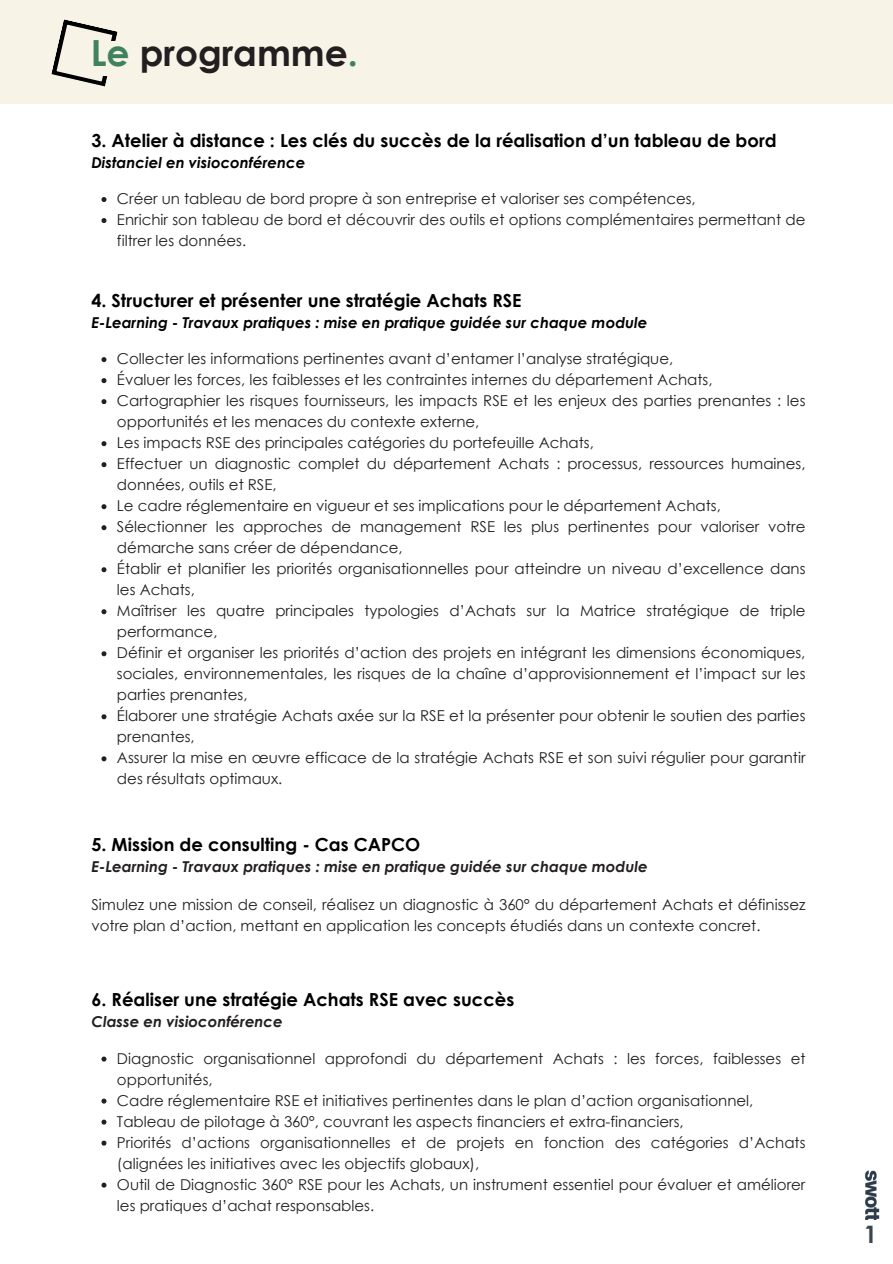
<style>
.page{position:relative;width:893px;height:1264px;background:#fff}
.page>*{position:absolute;margin:0;border:0;box-sizing:border-box;transform-origin:0 0}
.t1{font:700 36px "Century Gothic";color:#231f20}
.t2{font:700 24px "Century Gothic";color:#3b454e}
.t3{font:700 18px "Century Gothic";color:#000}
.t4{font:15px/21px "Century Gothic";color:#231f20}
.t5{font:italic 700 15px "Century Gothic";color:#000}
.t6{font:italic 700 15px "Century Gothic";color:#231f20}
.s1{color:#40815e}
</style>
<div class="page">
<div style="left:0;top:0;width:892px;height:103px;background:#f7f3e6"></div>
<svg style="left:51px;top:19px;width:67px;height:67px"></svg>
<div style="left:77px;top:41px;width:515px;height:34px;background:#f7f3e6"></div>
<svg style="left:101px;top:197px;width:5px;height:5px"></svg>
<svg style="left:101px;top:218px;width:5px;height:5px"></svg>
<svg style="left:101px;top:357px;width:5px;height:5px"></svg>
<svg style="left:101px;top:378px;width:5px;height:5px"></svg>
<svg style="left:101px;top:399px;width:5px;height:5px"></svg>
<svg style="left:101px;top:441px;width:5px;height:5px"></svg>
<svg style="left:101px;top:462px;width:5px;height:5px"></svg>
<svg style="left:101px;top:504px;width:5px;height:5px"></svg>
<svg style="left:101px;top:525px;width:5px;height:5px"></svg>
<svg style="left:101px;top:567px;width:5px;height:5px"></svg>
<svg style="left:101px;top:609px;width:5px;height:5px"></svg>
<svg style="left:101px;top:651px;width:5px;height:5px"></svg>
<svg style="left:101px;top:714px;width:5px;height:5px"></svg>
<svg style="left:101px;top:756px;width:5px;height:5px"></svg>
<img style="left:865px;top:1170px;width:14px;height:49px">
<svg style="left:101px;top:1056px;width:5px;height:5px"></svg>
<svg style="left:101px;top:1098px;width:5px;height:5px"></svg>
<svg style="left:101px;top:1119px;width:5px;height:5px"></svg>
<svg style="left:101px;top:1140px;width:5px;height:5px"></svg>
<svg style="left:101px;top:1182px;width:5px;height:5px"></svg>
<p class="t1" style="left:91px;top:30px;width:269px"><span class="s1">Le</span> programme<span class="s1">.</span></p>
<p class="t3" style="left:91px;top:129px;width:686px">3. Atelier à distance : Les clés du succès de la réalisation d’un tableau de bord</p>
<p class="t5" style="left:91px;top:153px;width:215px">Distanciel en visioconférence</p>
<p class="t4" style="left:117px;top:188px;width:580px">Créer un tableau de bord propre à son entreprise et valoriser ses compétences,</p>
<p class="t4" style="left:117px;top:209px;width:690px">Enrichir son tableau de bord et découvrir des outils et options complémentaires permettant de filtrer les données.</p>
<p class="t3" style="left:91px;top:289px;width:431px">4. Structurer et présenter une stratégie Achats RSE</p>
<p class="t5" style="left:91px;top:313px;width:557px">E-Learning - Travaux pratiques : mise en pratique guidée sur chaque module</p>
<p class="t4" style="left:117px;top:348px;width:557px">Collecter les informations pertinentes avant d’entamer l’analyse stratégique,</p>
<p class="t4" style="left:117px;top:369px;width:597px">Évaluer les forces, les faiblesses et les contraintes internes du département Achats,</p>
<p class="t4" style="left:117px;top:390px;width:690px">Cartographier les risques fournisseurs, les impacts RSE et les enjeux des parties prenantes : les opportunités et les menaces du contexte externe,</p>
<p class="t4" style="left:117px;top:432px;width:478px">Les impacts RSE des principales catégories du portefeuille Achats,</p>
<p class="t4" style="left:117px;top:453px;width:690px">Effectuer un diagnostic complet du département Achats : processus, ressources humaines, données, outils et RSE,</p>
<p class="t4" style="left:117px;top:495px;width:605px">Le cadre réglementaire en vigueur et ses implications pour le département Achats,</p>
<p class="t4" style="left:117px;top:516px;width:690px">Sélectionner les approches de management RSE les plus pertinentes pour valoriser votre démarche sans créer de dépendance,</p>
<p class="t4" style="left:117px;top:558px;width:690px">Établir et planifier les priorités organisationnelles pour atteindre un niveau d’excellence dans les Achats,</p>
<p class="t4" style="left:117px;top:600px;width:690px">Maîtriser les quatre principales typologies d’Achats sur la Matrice stratégique de triple performance,</p>
<p class="t4" style="left:117px;top:642px;width:690px;text-align:justify">Définir et organiser les priorités d’action des projets en intégrant les dimensions économiques, sociales, environnementales, les risques de la chaîne d’approvisionnement et l’impact sur les parties prenantes,</p>
<p class="t4" style="left:117px;top:705px;width:690px">Élaborer une stratégie Achats axée sur la RSE et la présenter pour obtenir le soutien des parties prenantes,</p>
<p class="t4" style="left:117px;top:747px;width:690px">Assurer la mise en œuvre efficace de la stratégie Achats RSE et son suivi régulier pour garantir des résultats optimaux.</p>
<p class="t3" style="left:91px;top:833px;width:330px">5. Mission de consulting - Cas CAPCO</p>
<p class="t6" style="left:91px;top:857px;width:557px">E-Learning - Travaux pratiques : mise en pratique guidée sur chaque module</p>
<p class="t4" style="left:91px;top:893px;width:715px">Simulez une mission de conseil, réalisez un diagnostic à 360° du département Achats et définissez votre plan d’action, mettant en application les concepts étudiés dans un contexte concret.</p>
<p class="t3" style="left:91px;top:987px;width:424px">6. Réaliser une stratégie Achats RSE avec succès</p>
<p class="t6" style="left:91px;top:1011px;width:193px">Classe en visioconférence</p>
<p class="t4" style="left:117px;top:1047px;width:690px">Diagnostic organisationnel approfondi du département Achats : les forces, faiblesses et opportunités,</p>
<p class="t4" style="left:117px;top:1089px;width:637px">Cadre réglementaire RSE et initiatives pertinentes dans le plan d’action organisationnel,</p>
<p class="t4" style="left:117px;top:1110px;width:568px">Tableau de pilotage à 360°, couvrant les aspects financiers et extra-financiers,</p>
<p class="t4" style="left:117px;top:1131px;width:690px">Priorités d’actions organisationnelles et de projets en fonction des catégories d’Achats (alignées les initiatives avec les objectifs globaux),</p>
<p class="t4" style="left:117px;top:1173px;width:690px">Outil de Diagnostic 360° RSE pour les Achats, un instrument essentiel pour évaluer et améliorer les pratiques d’achat responsables.</p>
<p class="t2" style="left:863px;top:1218px;width:15px">1</p>
</div>
